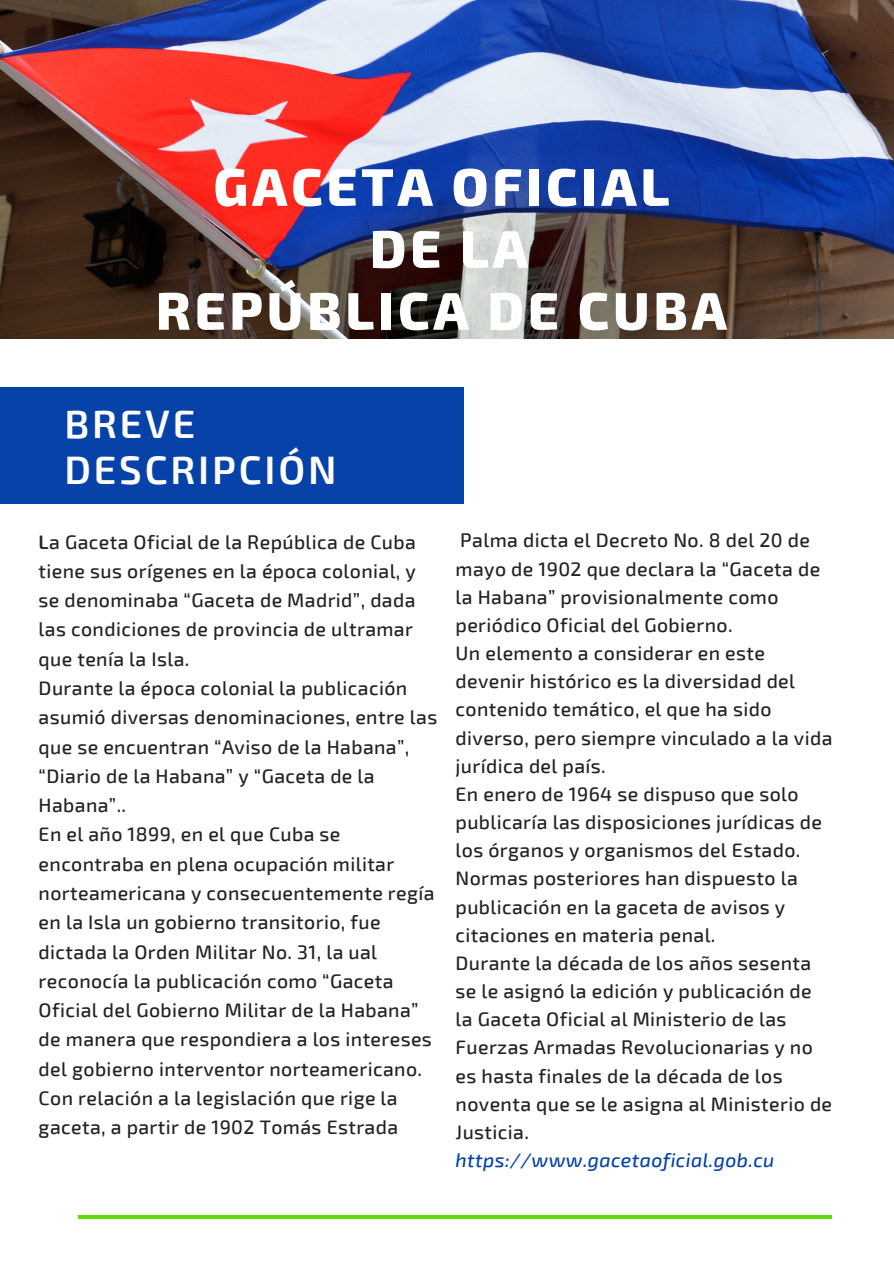
<style>
.page{position:relative;width:894px;height:1264px;background:#fff}
.page>*{position:absolute;margin:0;border:0;box-sizing:border-box;transform-origin:0 0}
.t1{font:800 52.95px "Exo 2";letter-spacing:.07em;color:#fff}
.t2{font:600 39.75px "Exo 2";letter-spacing:.07em;color:#fff}
.t3{font:500 19.5px/28.2px "Exo 2";letter-spacing:.02em;color:#222}
.t4{font:italic 500 19.5px "Exo 2";letter-spacing:.02em;color:#0642a8}
.s1{font-weight:600}
</style>
<div class="page">
<img style="left:0;top:0;width:893px;height:339px">
<div style="left:0;top:387px;width:464px;height:116px;background:#0642a8"></div>
<hr style="left:78px;top:1215px;width:753px;height:3px;background:#5ddb05">
<p class="t1" style="left:213px;top:152px;width:457px">GACETA OFICIAL</p>
<p class="t1" style="left:369px;top:214px;width:160px">DE LA</p>
<p class="t1" style="left:156px;top:276px;width:572px">REPÚBLICA DE CUBA</p>
<p class="t2" style="left:64px;top:397px;width:132px">BREVE</p>
<p class="t2" style="left:64px;top:444px;width:273px">DESCRIPCIÓN</p>
<p class="t3" style="left:39px;top:526px;width:379px;line-height:29.2px"><span class="s1">L</span>a Gaceta Oficial de la República de Cuba tiene sus orígenes en la época colonial, y se denominaba “Gaceta de Madrid”, dada las condiciones de provincia de ultramar que tenía la Isla.</p>
<p class="t3" style="left:39px;top:672px;width:400px;line-height:29.2px">Durante la época colonial la publicación asumió diversas denominaciones, entre las que se encuentran “Aviso de la Habana”, “Diario de la Habana” y “Gaceta de la Habana”..</p>
<p class="t3" style="left:39px;top:819px;width:397px;line-height:29.2px">En el año 1899, en el que Cuba se encontraba en plena ocupación militar norteamericana y consecuentemente regía en la Isla un gobierno transitorio, fue dictada la Orden Militar No. 31, la ual reconocía la publicación como “Gaceta Oficial del Gobierno Militar de la Habana” de manera que respondiera a los intereses del gobierno interventor norteamericano.</p>
<p class="t3" style="left:39px;top:1082px;width:361px;line-height:29.2px">Con relación a la legislación que rige la gaceta, a partir de 1902 Tomás Estrada</p>
<p class="t3" style="left:455px;top:525px;width:366px">Palma dicta el Decreto No. 8 del 20 de mayo de 1902 que declara la “Gaceta de la Habana” provisionalmente como periódico Oficial del Gobierno.</p>
<p class="t3" style="left:455px;top:638px;width:378px">Un elemento a considerar en este devenir histórico es la diversidad del contenido temático, el que ha sido diverso, pero siempre vinculado a la vida jurídica del país.</p>
<p class="t3" style="left:455px;top:779px;width:368px">En enero de 1964 se dispuso que solo publicaría las disposiciones jurídicas de los órganos y organismos del Estado.<br>Normas posteriores han dispuesto la publicación en la gaceta de avisos y citaciones en materia penal.</p>
<p class="t3" style="left:455px;top:947px;width:378px">Durante la década de los años sesenta se le asignó la edición y publicación de la Gaceta Oficial al Ministerio de las Fuerzas Armadas Revolucionarias y no es hasta finales de la década de los noventa que se le asigna al Ministerio de Justicia.</p>
<p class="t4" style="left:455px;top:1147px;width:320px">https://www.gacetaoficial.gob.cu</p>
</div>
